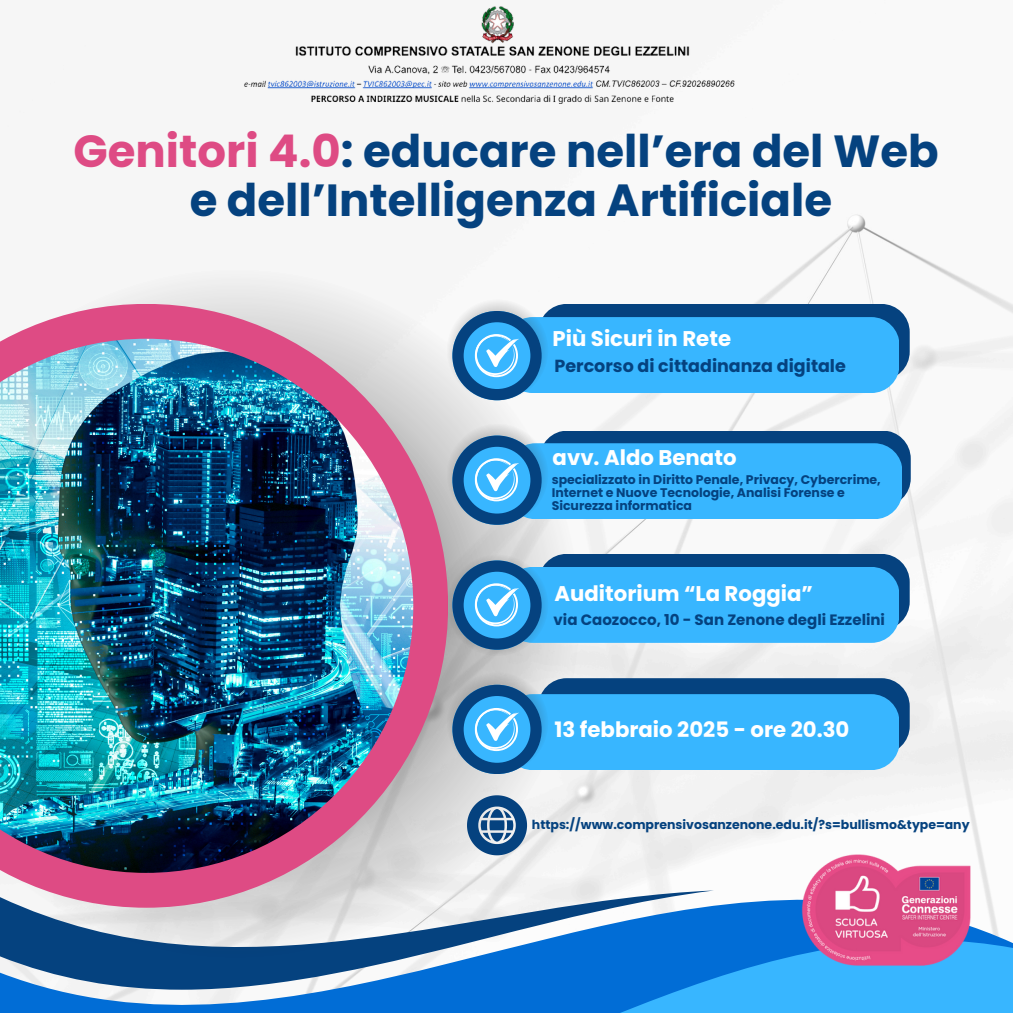
<style>
.page{position:relative;width:1013px;height:1013px;background:#fff}
.page>*{position:absolute;margin:0;border:0;box-sizing:border-box;transform-origin:0 0}
.t1{font:700 45px/48.8px "Poppins";color:#05427f;text-align:center}
.t2{font:700 21.25px "Poppins";color:#fff}
.t3{font:700 17.5px "Poppins";color:#05427f}
.t4{font:700 15px "Poppins";color:#05427f}
.t5{font:700 12.5px/13.1px "Poppins";color:#05427f}
.s1{color:#de4b84}
</style>
<div class="page">
<div style="left:8px;top:45px;width:1004px;height:811px;background:#f6f6f6"></div>
<svg style="left:0;top:856px;width:999px;height:156px"></svg>
<svg style="left:539px;top:937px;width:473px;height:75px;background:#1e93eb"></svg>
<svg style="left:0;top:269px;width:580px;height:688px"></svg>
<svg style="left:0;top:304px;width:448px;height:603px;background:#dca0b7"></svg>
<img style="left:0;top:339px;width:413px;height:533px">
<div style="left:538px;top:304px;width:371px;height:76px;background:#05427f;border-radius:28px"></div>
<div style="left:504px;top:317px;width:395px;height:76px;background:#38b6ff;border-radius:28px"></div>
<svg style="left:446px;top:299px;width:102px;height:102px"></svg>
<div style="left:539px;top:430px;width:371px;height:76px;background:#05427f;border-radius:28px"></div>
<div style="left:507px;top:443px;width:395px;height:76px;background:#38b6ff;border-radius:28px"></div>
<svg style="left:446px;top:423px;width:102px;height:102px"></svg>
<div style="left:538px;top:554px;width:371px;height:76px;background:#05427f;border-radius:28px"></div>
<div style="left:504px;top:567px;width:395px;height:76px;background:#38b6ff;border-radius:28px"></div>
<svg style="left:446px;top:554px;width:102px;height:102px"></svg>
<div style="left:538px;top:678px;width:371px;height:76px;background:#05427f;border-radius:28px"></div>
<div style="left:504px;top:694px;width:395px;height:76px;background:#38b6ff;border-radius:28px"></div>
<svg style="left:446px;top:671px;width:102px;height:102px"></svg>
<svg style="left:467px;top:795px;width:60px;height:60px;background:#5a81a7"></svg>
<img style="left:227px;top:6px;width:526px;height:97px">
<img style="left:796px;top:843px;width:185px;height:130px">
<h1 class="t1" style="left:73px;top:127px;width:866px"><span class="s1">Genitori 4.0</span>: educare nell’era del Web e dell’Intelligenza Artificiale</h1>
<p class="t2" style="left:552px;top:324px;width:180px">Più Sicuri in Rete</p>
<p class="t3" style="left:554px;top:353px;width:293px">Percorso di cittadinanza digitale</p>
<p class="t2" style="left:552px;top:443px;width:185px">avv. Aldo Benato</p>
<p class="t5" style="left:551px;top:472px;width:331px">specializzato in Diritto Penale, Privacy, Cybercrime,<br>Internet e Nuove Tecnologie, Analisi Forense e<br>Sicurezza informatica</p>
<p class="t2" style="left:554px;top:579px;width:260px">Auditorium “La Roggia”</p>
<p class="t4" style="left:553px;top:609px;width:333px">via Caozocco, 10 - San Zenone degli Ezzelini</p>
<p class="t2" style="left:554px;top:714px;width:296px">13 febbraio 2025 - ore 20.30</p>
<p class="t5" style="left:532px;top:818px;width:439px">https://www.comprensivosanzenone.edu.it/?s=bullismo&amp;type=any</p>
</div>
